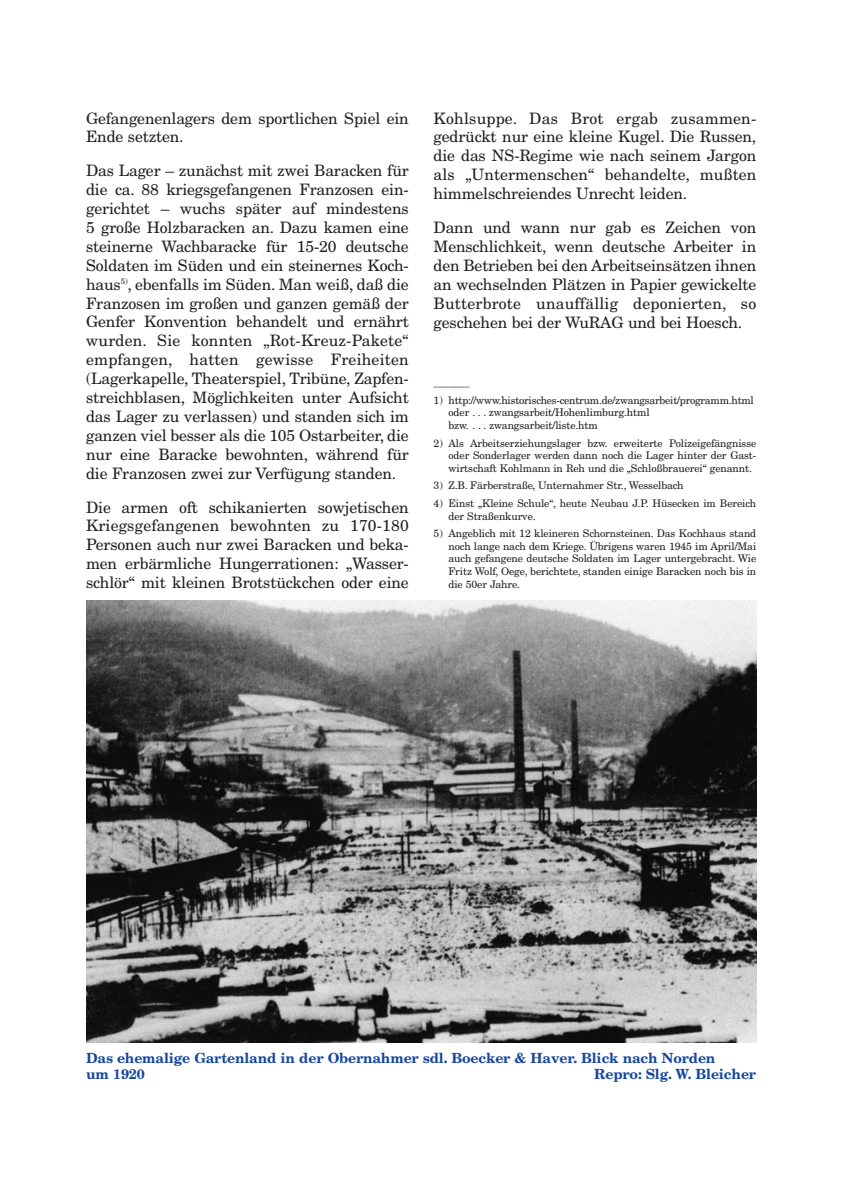
<style>
.page{position:relative;width:844px;height:1191px;background:#fff}
.page>*{position:absolute;margin:0;border:0;box-sizing:border-box;transform-origin:0 0}
.t1{font:15.75px/18.9px "New Century Schlbk";letter-spacing:-.01em;color:#231f20;text-align:justify}
.t2{font:700 14px/16.8px "New Century Schlbk";letter-spacing:-.01em;color:#17479e}
.t3{font:10.5px/12.6px "New Century Schlbk";letter-spacing:-.01em;color:#231f20}
</style>
<div class="page">
<img style="left:86px;top:601px;width:670px;height:441px">
<p class="t1" style="left:86px;top:110px;width:324px">Gefangenenlagers dem sportlichen Spiel ein<br>Ende setzten.</p>
<p class="t1" style="left:86px;top:163px;width:324px">Das Lager – zunächst mit zwei Baracken für die ca. 88 kriegsgefangenen Franzosen ein&shy;gerichtet – wuchs später auf mindestens 5 große Holzbaracken an. Dazu kamen eine steinerne Wachbaracke für 15-20 deutsche Soldaten im Süden und ein steinernes Koch&shy;haus<sup>5)</sup>, ebenfalls im Süden. Man weiß, daß die Franzosen im großen und ganzen gemäß der Genfer Konvention behandelt und ernährt wurden. Sie konnten „Rot-Kreuz-Pakete“ empfangen, hatten gewisse Freiheiten (Lagerkapelle, Theaterspiel, Tribüne, Zapfen&shy;streichblasen, Möglichkeiten unter Aufsicht das Lager zu verlassen) und standen sich im ganzen viel besser als die 105 Ostarbeiter, die nur eine Baracke bewohnten, während für die Franzosen zwei zur Verfügung standen.</p>
<p class="t1" style="left:86px;top:499px;width:324px">Die armen oft schikanierten sowjetischen Kriegsgefangenen bewohnten zu 170-180<br>Personen auch nur zwei Baracken und beka&shy;men erbärmliche Hungerrationen: „Wasser&shy;schlör“ mit kleinen Brotstückchen oder eine</p>
<p class="t1" style="left:433px;top:110px;width:324px">Kohlsuppe. Das Brot ergab zusammen&shy;gedrückt nur eine kleine Kugel. Die Russen, die das NS-Regime wie nach seinem Jargon als „Untermenschen“ behandelte, mußten himmelschreiendes Unrecht leiden.</p>
<p class="t1" style="left:433px;top:219px;width:324px">Dann und wann nur gab es Zeichen von Menschlichkeit, wenn deutsche Arbeiter in den Betrieben bei den Arbeitseinsätzen ihnen an wechselnden Plätzen in Papier gewickelte Butterbrote unauffällig deponierten, so geschehen bei der WuRAG und bei Hoesch.</p>
<p class="t3" style="left:433px;top:377px;width:38px">_______</p>
<p class="t3" style="left:448px;top:395px;width:307px;text-indent:-15px">1) http://www.historisches-centrum.de/zwangsarbeit/programm.html oder . . . zwangsarbeit/Hohenlimburg.html<br>bzw. . . . zwangsarbeit/liste.htm</p>
<p class="t3" style="left:448px;top:437px;width:309px;text-align:justify;text-indent:-15px">2) Als Arbeitserziehungslager bzw. erweiterte Polizeigefängnisse oder Sonderlager werden dann noch die Lager hinter der Gast&shy;wirtschaft Kohlmann in Reh und die „Schloßbrauerei“ genannt.</p>
<p class="t3" style="left:433px;top:480px;width:251px">3) Z.B. Färberstraße, Unternahmer Str., Wesselbach</p>
<p class="t3" style="left:448px;top:498px;width:309px;text-indent:-15px">4) Einst „Kleine Schule“, heute Neubau J.P. Hüsecken im Bereich der Straßenkurve.</p>
<p class="t3" style="left:448px;top:528px;width:309px;text-align:justify;text-indent:-15px">5) Angeblich mit 12 kleineren Schornsteinen. Das Kochhaus stand noch lange nach dem Kriege. Übrigens waren 1945 im April/Mai auch gefangene deutsche Soldaten im Lager untergebracht. Wie Fritz Wolf, Oege, berichtete, standen einige Baracken noch bis in die 50er Jahre.</p>
<p class="t2" style="left:86px;top:1050px;width:630px">Das ehemalige Gartenland in der Obernahmer sdl. Boecker &amp; Haver. Blick nach Norden um 1920</p>
<p class="t2" style="left:594px;top:1067px;width:163px">Repro: Slg. W. Bleicher</p>
</div>
